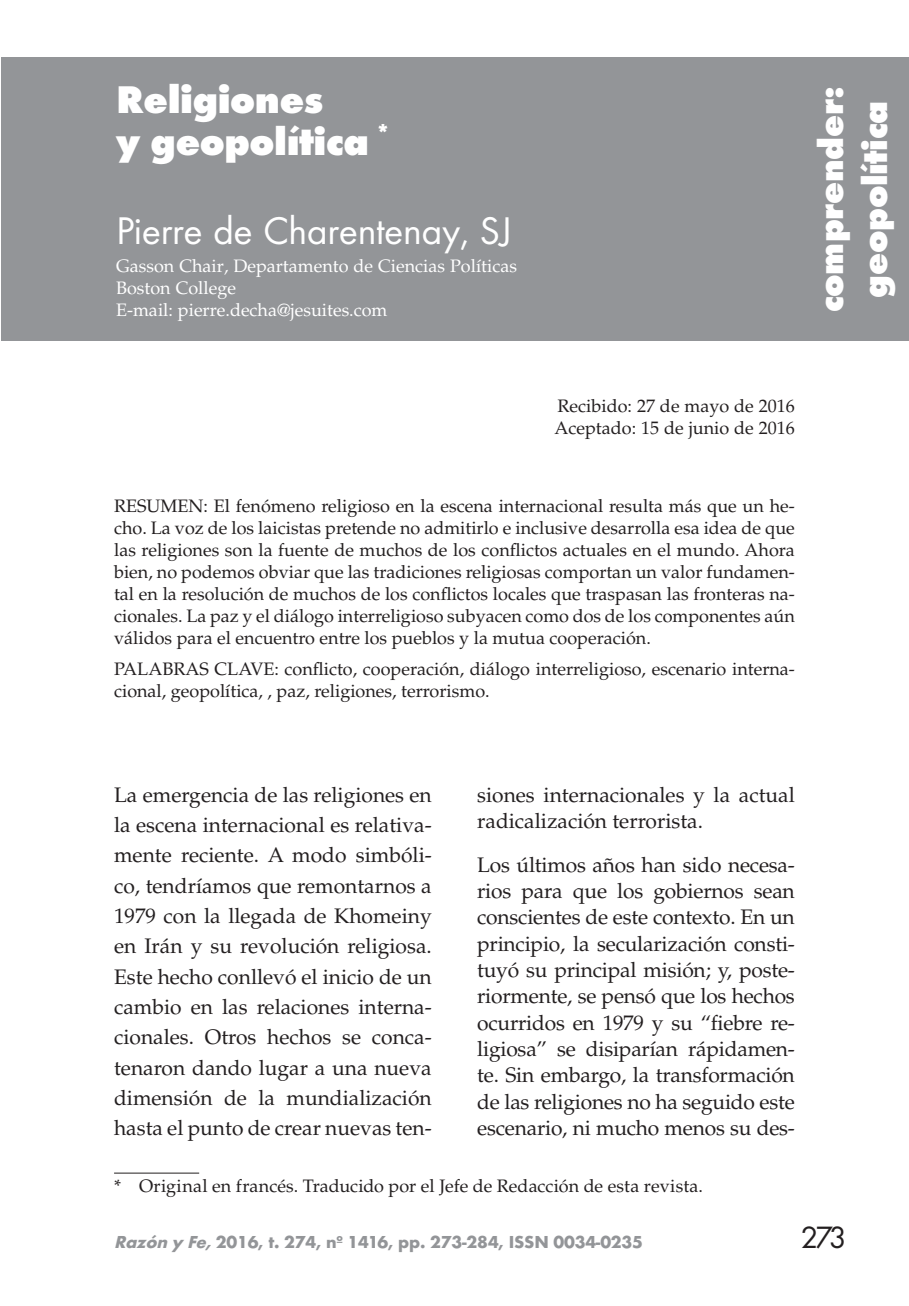
<style>
.page{position:relative;width:909px;height:1306px;background:#fff}
.page>*{position:absolute;margin:0;border:0;box-sizing:border-box;transform-origin:0 0}
.t1{font:800 40px/42px "Futura T";letter-spacing:-.01em;color:#fff}
.t2{font:40px "Futura T";letter-spacing:-.01em;color:#fff}
.t3{font:800 36px/44px "Futura T";letter-spacing:-.01em;color:#fff;text-align:center}
.t4{font:32px "Futura T";color:#231f20}
.t5{font:21px/30.2px "Palatino";color:#231f20;text-align:justify}
.t6{font:18px/22px "Palatino";color:#231f20}
.t7{font:18px/22px "Palatino";color:#fff}
.t8{font:700 18px "Futura T";letter-spacing:-.01em;color:#939598}
.s1{font-style:italic}
</style>
<div class="page">
<div style="left:1px;top:57px;width:907px;height:284px;background:#939598"></div>
<hr style="left:114px;top:1172px;width:85px;height:1px;background:#231f20">
<p class="t1" style="left:116px;top:78px;width:277px">Religiones<br>y geopolítica <sup>*</sup></p>
<p class="t2" style="left:116px;top:207px;width:397px">Pierre de Charentenay, SJ</p>
<p class="t7" style="left:116px;top:255px;width:402px">Gasson Chair, Departamento de Ciencias Políticas<br>Boston College<br>E-mail: pierre.decha@jesuites.com</p>
<p class="t3" style="left:808px;top:312px;width:228px;rotate:-90deg">comprender: geopolítica</p>
<p class="t6" style="left:554px;top:395px;width:242px">Recibido: 27 de mayo de 2016<br>Aceptado: 15 de junio de 2016</p>
<p class="t6" style="left:114px;top:495px;width:682px;text-align:justify">RESUMEN: El fenómeno religioso en la escena internacional resulta más que un he&shy;cho. La voz de los laicistas pretende no admitirlo e inclusive desarrolla esa idea de que las religiones son la fuente de muchos de los conflictos actuales en el mundo. Ahora bien, no podemos obviar que las tradiciones religiosas comportan un valor fundamen&shy;tal en la resolución de muchos de los conflictos locales que traspasan las fronteras na&shy;cionales. La paz y el diálogo interreligioso subyacen como dos de los componentes aún válidos para el encuentro entre los pueblos y la mutua cooperación.</p>
<p class="t6" style="left:114px;top:658px;width:682px">PALABRAS CLAVE: conflicto, cooperación, diálogo interreligioso, escenario interna&shy;cional, geopolítica, , paz, religiones, terrorismo.</p>
<p class="t5" style="left:114px;top:779px;width:319px">La emergencia de las religiones en la escena internacional es relativa&shy;mente reciente. A modo simbóli&shy;co, tendríamos que remontarnos a 1979 con la llegada de Khomeiny en Irán y su revolución religiosa.<br>Este hecho conllevó el inicio de un cambio en las relaciones interna&shy;cionales. Otros hechos se conca&shy;tenaron dando lugar a una nueva dimensión de la mundialización hasta el punto de crear nuevas ten-</p>
<p class="t5" style="left:477px;top:781px;width:319px;line-height:26.4px">siones internacionales y la actual radicalización terrorista.</p>
<p class="t5" style="left:477px;top:851px;width:319px;line-height:26.4px">Los últimos años han sido necesa&shy;rios para que los gobiernos sean conscientes de este contexto. En un principio, la secularización consti&shy;tuyó su principal misión; y, poste&shy;riormente, se pensó que los hechos ocurridos en 1979 y su “fiebre re&shy;ligiosa” se disiparían rápidamen&shy;te. Sin embargo, la transformación de las religiones no ha seguido este escenario, ni mucho menos su des-</p>
<p class="t6" style="left:114px;top:1174px;width:590px">* Original en francés. Traducido por el Jefe de Redacción de esta revista.</p>
<p class="t8" style="left:114px;top:1230px;width:530px"><span class="s1">Razón y Fe,</span>2016, t. 274, nº 1416, pp. 273-284, ISSN 0034-0235</p>
<p class="t4" style="left:800px;top:1217px;width:48px">273</p>
</div>
